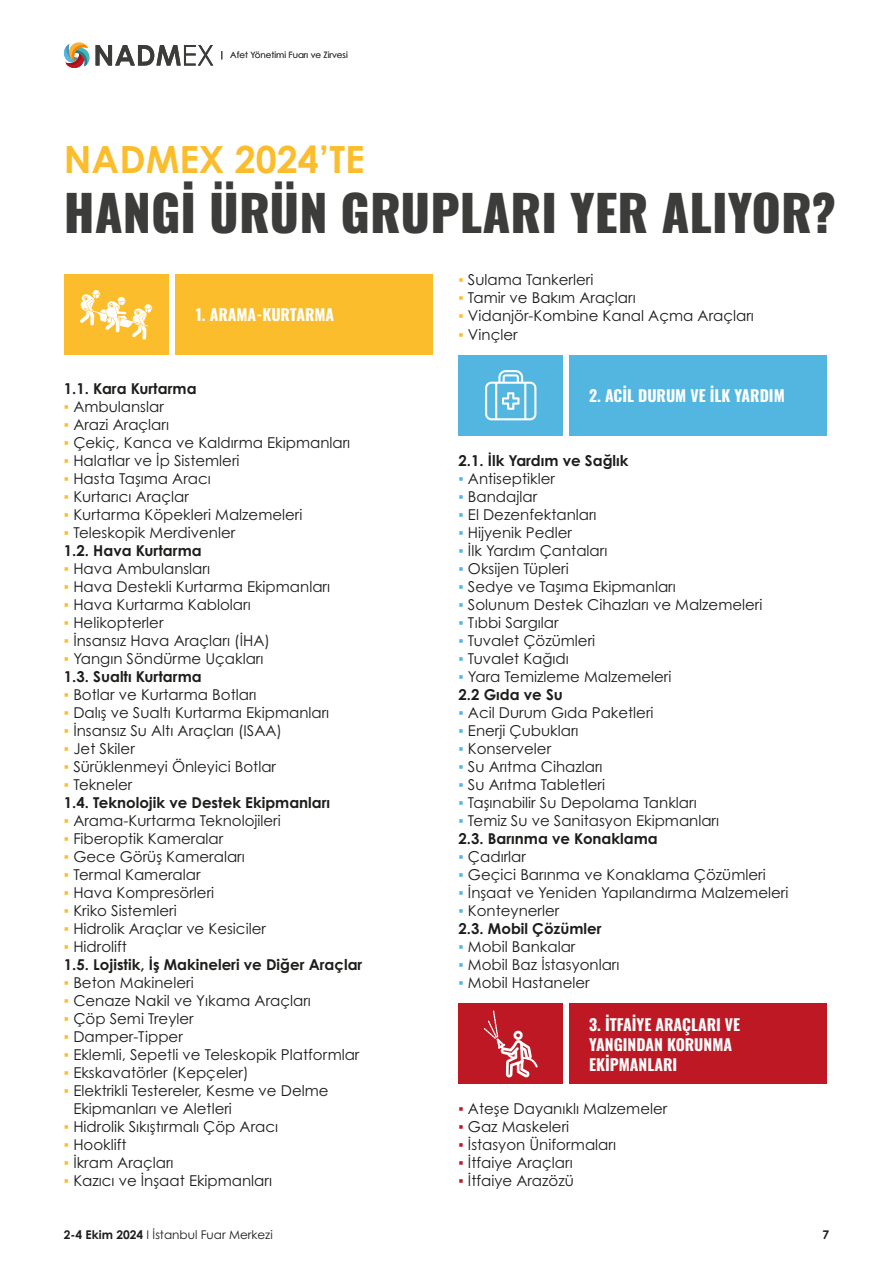
<style>
.page{position:relative;width:893px;height:1263px;background:#fff}
.page>*{position:absolute;margin:0;border:0;box-sizing:border-box;transform-origin:0 0}
.t1{font:800 49.5px "Oswald";color:#3c3c3b}
.t2{font:700 37.5px "Century Gothic";color:#fbbd2c}
.t3{font:700 15.75px/20.1px "Oswald";color:#fff}
.t4{font:15px/18px "Century Gothic Pro";color:#1d1d1b}
.t5{font:700 15px/18px "Century Gothic Pro";color:#1d1d1b}
.t6{font:12px "Century Gothic Pro";color:#1d1d1b}
.t7{font:700 12px "Century Gothic Pro";color:#1d1d1b}
.t8{font:8.7px "Century Gothic Pro";color:#3c3c3b}
.s1{font-family:"Century Gothic";color:#fbbd2c}
.s2{font-weight:700}
.s3{font-family:"Century Gothic";font-weight:400;color:#fbbd2c}
.s4{font-weight:400}
.s5{font-family:"Century Gothic";color:#53b6e0}
.s6{font-family:"Century Gothic";font-weight:400;color:#53b6e0}
.s7{font-family:"Century Gothic";color:#bd1823}
</style>
<div class="page">
<div style="left:64px;top:274px;width:105px;height:81px;background:#fbbd2b"></div>
<div style="left:175px;top:274px;width:258px;height:81px;background:#fbbd2b"></div>
<div style="left:458px;top:355px;width:105px;height:81px;background:#53b6e0"></div>
<div style="left:569px;top:355px;width:258px;height:81px;background:#53b6e0"></div>
<div style="left:458px;top:1003px;width:105px;height:81px;background:#bd1823"></div>
<div style="left:569px;top:1003px;width:258px;height:81px;background:#bd1823"></div>
<svg style="left:80px;top:290px;width:72px;height:50px"></svg>
<svg style="left:485px;top:370px;width:51px;height:50px"></svg>
<svg style="left:484px;top:1010px;width:54px;height:67px"></svg>
<svg style="left:96px;top:45px;width:117px;height:21px"></svg>
<svg style="left:64px;top:42px;width:26px;height:26px"></svg>
<p class="t8" style="left:230px;top:50px;width:119px">Afet Yönetimi Fuarı ve Zirvesi</p>
<h2 class="t2" style="left:64px;top:130px;width:302px">NADMEX 2024’TE</h2>
<h1 class="t1" style="left:64px;top:186px;width:773px">HANGİ ÜRÜN GRUPLARI YER ALIYOR?</h1>
<p class="t3" style="left:196px;top:306px;width:140px">1. ARAMA-KURTARMA</p>
<p class="t5" style="left:64px;top:379px;width:134px">1.1. Kara Kurtarma</p>
<p class="t4" style="left:64px;top:397px;width:101px"><span class="s1">▪</span> Ambulanslar</p>
<p class="t4" style="left:64px;top:415px;width:107px"><span class="s1">▪</span> Arazi Araçları</p>
<p class="t4" style="left:64px;top:433px;width:288px"><span class="s1">▪</span> Çekiç, Kanca ve Kaldırma Ekipmanları</p>
<p class="t4" style="left:64px;top:451px;width:177px"><span class="s1">▪</span> Halatlar ve İp Sistemleri</p>
<p class="t4" style="left:64px;top:469px;width:148px"><span class="s1">▪</span> Hasta Taşıma Aracı</p>
<p class="t4" style="left:64px;top:487px;width:126px"><span class="s1">▪</span> Kurtarıcı Araçlar</p>
<p class="t4" style="left:64px;top:505px;width:240px"><span class="s1">▪</span> Kurtarma Köpekleri Malzemeleri</p>
<p class="t4" style="left:64px;top:523px;width:173px"><span class="s1">▪</span> Teleskopik Merdivenler<br><span class="s2">1.2. Hava Kurtarma</span></p>
<p class="t4" style="left:64px;top:559px;width:148px"><span class="s1">▪</span> Hava Ambulansları</p>
<p class="t4" style="left:64px;top:577px;width:268px"><span class="s1">▪</span> Hava Destekli Kurtarma Ekipmanları</p>
<p class="t4" style="left:64px;top:595px;width:188px"><span class="s1">▪</span> Hava Kurtarma Kabloları</p>
<p class="t4" style="left:64px;top:613px;width:101px"><span class="s1">▪</span> Helikopterler</p>
<p class="t4" style="left:64px;top:631px;width:208px"><span class="s1">▪</span> İnsansız Hava Araçları (İHA)</p>
<p class="t4" style="left:64px;top:649px;width:201px"><span class="s1">▪</span> Yangın Söndürme Uçakları<br><span class="s2">1.3. Sualtı Kurtarma</span></p>
<p class="t4" style="left:64px;top:685px;width:194px"><span class="s1">▪</span> Botlar ve Kurtarma Botları</p>
<p class="t4" style="left:64px;top:703px;width:267px"><span class="s1">▪</span> Dalış ve Sualtı Kurtarma Ekipmanları</p>
<p class="t4" style="left:64px;top:721px;width:220px"><span class="s1">▪</span> İnsansız Su Altı Araçları (ISAA)</p>
<p class="t4" style="left:64px;top:739px;width:72px"><span class="s1">▪</span> Jet Skiler</p>
<p class="t4" style="left:64px;top:757px;width:214px"><span class="s1">▪</span> Sürüklenmeyi Önleyici Botlar</p>
<p class="t5" style="left:64px;top:775px;width:268px"><span class="s3">▪</span> <span class="s4">Tekneler<br></span>1.4. Teknolojik ve Destek Ekipmanları</p>
<p class="t4" style="left:64px;top:811px;width:218px"><span class="s1">▪</span> Arama-Kurtarma Teknolojileri</p>
<p class="t4" style="left:64px;top:829px;width:161px"><span class="s1">▪</span> Fiberoptik Kameralar</p>
<p class="t4" style="left:64px;top:847px;width:182px"><span class="s1">▪</span> Gece Görüş Kameraları</p>
<p class="t4" style="left:64px;top:865px;width:138px"><span class="s1">▪</span> Termal Kameralar</p>
<p class="t4" style="left:64px;top:883px;width:152px"><span class="s1">▪</span> Hava Kompresörleri</p>
<p class="t4" style="left:64px;top:901px;width:114px"><span class="s1">▪</span> Kriko Sistemleri</p>
<p class="t4" style="left:64px;top:919px;width:204px"><span class="s1">▪</span> Hidrolik Araçlar ve Kesiciler</p>
<p class="t5" style="left:64px;top:937px;width:300px"><span class="s3">▪</span> <span class="s4">Hidrolift<br></span>1.5. Lojistik, İş Makineleri ve Diğer Araçlar</p>
<p class="t4" style="left:64px;top:973px;width:131px"><span class="s1">▪</span> Beton Makineleri</p>
<p class="t4" style="left:64px;top:991px;width:248px"><span class="s1">▪</span> Cenaze Nakil ve Yıkama Araçları</p>
<p class="t4" style="left:64px;top:1009px;width:131px"><span class="s1">▪</span> Çöp Semi Treyler</p>
<p class="t4" style="left:64px;top:1027px;width:120px"><span class="s1">▪</span> Damper-Tipper</p>
<p class="t4" style="left:64px;top:1045px;width:297px"><span class="s1">▪</span> Eklemli, Sepetli ve Teleskopik Platformlar</p>
<p class="t4" style="left:64px;top:1063px;width:186px"><span class="s1">▪</span> Ekskavatörler (Kepçeler)</p>
<p class="t4" style="left:73px;top:1081px;width:257px;text-indent:-9px"><span class="s1">▪</span> Elektrikli Testereler, Kesme ve Delme<br>Ekipmanları ve Aletleri</p>
<p class="t4" style="left:64px;top:1117px;width:216px"><span class="s1">▪</span> Hidrolik Sıkıştırmalı Çöp Aracı</p>
<p class="t4" style="left:64px;top:1135px;width:64px"><span class="s1">▪</span> Hooklift</p>
<p class="t4" style="left:64px;top:1153px;width:111px"><span class="s1">▪</span> İkram Araçları</p>
<p class="t4" style="left:64px;top:1171px;width:210px"><span class="s1">▪</span> Kazıcı ve İnşaat Ekipmanları</p>
<p class="t6" style="left:64px;top:1227px;width:211px"><span class="s2">2-4 Ekim 2024</span> I İstanbul Fuar Merkezi</p>
<p class="t4" style="left:458px;top:271px;width:136px"><span class="s1">▪</span> Sulama Tankerleri</p>
<p class="t4" style="left:458px;top:289px;width:179px"><span class="s1">▪</span> Tamir ve Bakım Araçları</p>
<p class="t4" style="left:458px;top:307px;width:297px"><span class="s1">▪</span> Vidanjör-Kombine Kanal Açma Araçları</p>
<p class="t4" style="left:458px;top:325px;width:61px"><span class="s1">▪</span> Vinçler</p>
<p class="t3" style="left:589px;top:386px;width:197px">2. ACİL DURUM VE İLK YARDIM</p>
<p class="t5" style="left:458px;top:451px;width:171px">2.1. İlk Yardım ve Sağlık</p>
<p class="t4" style="left:458px;top:469px;width:98px"><span class="s5">▪</span> Antiseptikler</p>
<p class="t4" style="left:458px;top:487px;width:80px"><span class="s5">▪</span> Bandajlar</p>
<p class="t4" style="left:458px;top:505px;width:140px"><span class="s5">▪</span> El Dezenfektanları</p>
<p class="t4" style="left:458px;top:523px;width:115px"><span class="s5">▪</span> Hijyenik Pedler</p>
<p class="t4" style="left:458px;top:541px;width:150px"><span class="s5">▪</span> İlk Yardım Çantaları</p>
<p class="t4" style="left:458px;top:559px;width:112px"><span class="s5">▪</span> Oksijen Tüpleri</p>
<p class="t4" style="left:458px;top:577px;width:219px"><span class="s5">▪</span> Sedye ve Taşıma Ekipmanları</p>
<p class="t4" style="left:458px;top:595px;width:305px"><span class="s5">▪</span> Solunum Destek Cihazları ve Malzemeleri</p>
<p class="t4" style="left:458px;top:613px;width:102px"><span class="s5">▪</span> Tıbbi Sargılar</p>
<p class="t4" style="left:458px;top:631px;width:138px"><span class="s5">▪</span> Tuvalet Çözümleri</p>
<p class="t4" style="left:458px;top:649px;width:112px"><span class="s5">▪</span> Tuvalet Kağıdı</p>
<p class="t4" style="left:458px;top:667px;width:214px"><span class="s5">▪</span> Yara Temizleme Malzemeleri<br><span class="s2">2.2 Gıda ve Su</span></p>
<p class="t4" style="left:458px;top:703px;width:197px"><span class="s5">▪</span> Acil Durum Gıda Paketleri</p>
<p class="t4" style="left:458px;top:721px;width:122px"><span class="s5">▪</span> Enerji Çubukları</p>
<p class="t4" style="left:458px;top:739px;width:94px"><span class="s5">▪</span> Konserveler</p>
<p class="t4" style="left:458px;top:757px;width:146px"><span class="s5">▪</span> Su Arıtma Cihazları</p>
<p class="t4" style="left:458px;top:775px;width:148px"><span class="s5">▪</span> Su Arıtma Tabletleri</p>
<p class="t4" style="left:458px;top:793px;width:240px"><span class="s5">▪</span> Taşınabilir Su Depolama Tankları</p>
<p class="t4" style="left:458px;top:811px;width:262px"><span class="s5">▪</span> Temiz Su ve Sanitasyon Ekipmanları<br><span class="s2">2.3. Barınma ve Konaklama</span></p>
<p class="t4" style="left:458px;top:847px;width:69px"><span class="s5">▪</span> Çadırlar</p>
<p class="t4" style="left:458px;top:865px;width:309px"><span class="s5">▪</span> Geçici Barınma ve Konaklama Çözümleri</p>
<p class="t4" style="left:458px;top:883px;width:331px"><span class="s5">▪</span> İnşaat ve Yeniden Yapılandırma Malzemeleri</p>
<p class="t5" style="left:458px;top:901px;width:145px"><span class="s6">▪</span> <span class="s4">Konteynerler<br></span>2.3. Mobil Çözümler</p>
<p class="t4" style="left:458px;top:937px;width:118px"><span class="s5">▪</span> Mobil Bankalar</p>
<p class="t4" style="left:458px;top:955px;width:162px"><span class="s5">▪</span> Mobil Baz İstasyonları</p>
<p class="t4" style="left:458px;top:973px;width:133px"><span class="s5">▪</span> Mobil Hastaneler</p>
<p class="t3" style="left:589px;top:1015px;width:153px">3. İTFAİYE ARAÇLARI VE<br>YANGINDAN KORUNMA<br>EKİPMANLARI</p>
<p class="t4" style="left:458px;top:1099px;width:210px"><span class="s7">▪</span> Ateşe Dayanıklı Malzemeler</p>
<p class="t4" style="left:458px;top:1117px;width:112px"><span class="s7">▪</span> Gaz Maskeleri</p>
<p class="t4" style="left:458px;top:1135px;width:159px"><span class="s7">▪</span> İstasyon Üniformaları</p>
<p class="t4" style="left:458px;top:1153px;width:116px"><span class="s7">▪</span> İtfaiye Araçları</p>
<p class="t4" style="left:458px;top:1171px;width:117px"><span class="s7">▪</span> İtfaiye Arazözü</p>
<p class="t7" style="left:822px;top:1227px;width:8px">7</p>
</div>
